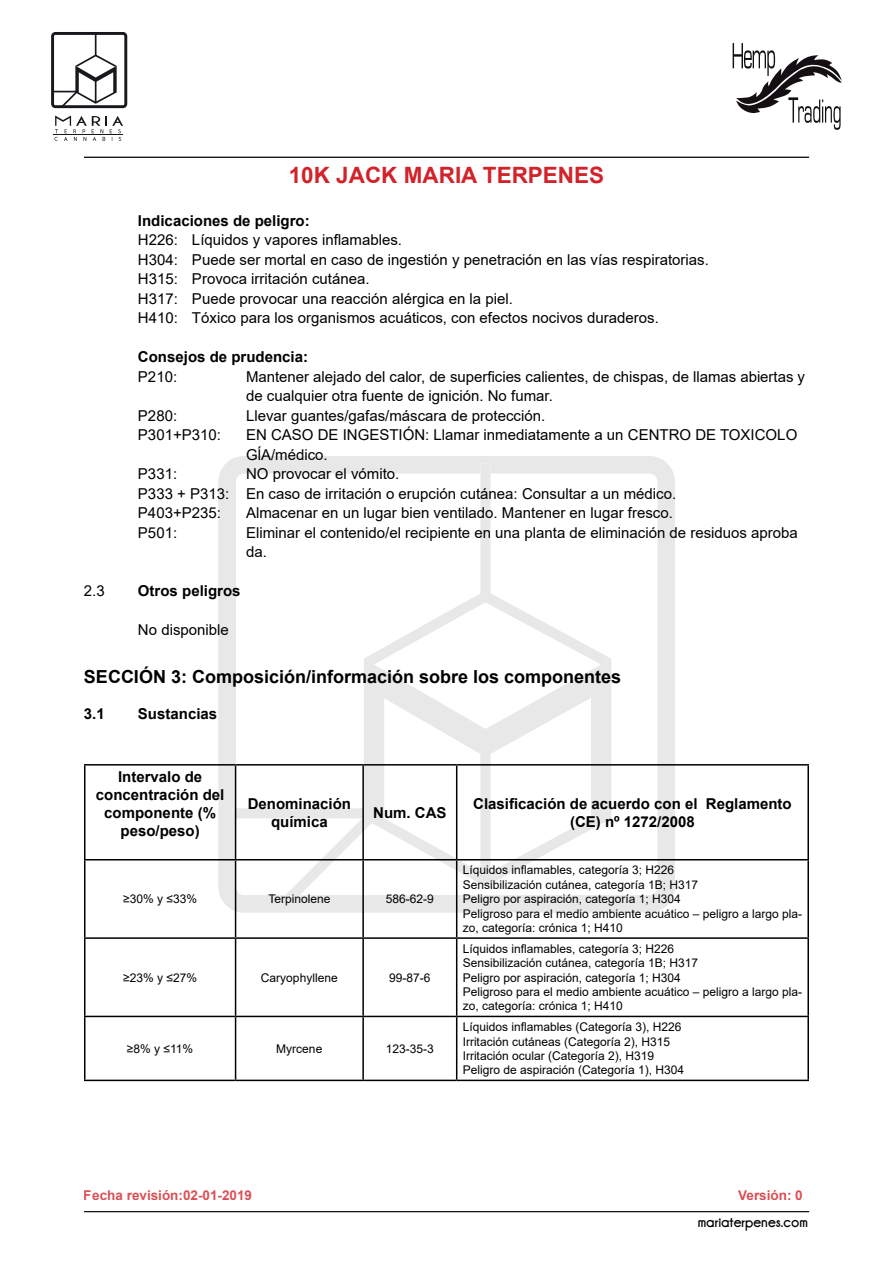
<style>
.page{position:relative;width:893px;height:1263px;background:#fff}
.page>*{position:absolute;margin:0;border:0;box-sizing:border-box;transform-origin:0 0}
.t1{font:700 22.5px "Arial";color:#d2232a}
.t2{font:700 18px "Arial";color:#000}
.t3{font:15px/19.5px "Arial";color:#000}
.t4{font:700 15px/18px "Arial";color:#000;text-align:center}
.t5{font:15px "Champagne&Limousines Thick";color:#000}
.t6{font:700 13.5px "Arial";color:#d2232a}
.t7{font:12px/14.4px "Arial";color:#000}
</style>
<div class="page">
<svg style="left:218px;top:456px;width:457px;height:457px"></svg>
<svg style="left:232px;top:658px;width:379px;height:254px"></svg>
<svg style="left:364px;top:464px;width:247px;height:200px"></svg>
<hr style="left:85px;top:1212px;width:724px;height:1px;background:#1a171c">
<svg style="left:84px;top:1211px;width:725px;height:1px"></svg>
<svg style="left:84px;top:157px;width:725px;height:1px"></svg>
<svg style="left:51px;top:32px;width:76px;height:76px"></svg>
<svg style="left:55px;top:115px;width:68px;height:26px"></svg>
<hr style="left:54px;top:135px;width:69px;height:1px;background:#1a171c">
<svg style="left:733px;top:43px;width:109px;height:87px"></svg>
<hr style="left:84px;top:764px;width:152px;height:1px;background:#000">
<hr style="left:84px;top:765px;width:1px;height:94px;background:#000">
<hr style="left:236px;top:764px;width:127px;height:1px;background:#000">
<hr style="left:235px;top:765px;width:1px;height:94px;background:#000">
<hr style="left:363px;top:764px;width:94px;height:1px;background:#000">
<hr style="left:362px;top:765px;width:2px;height:94px;background:#000">
<hr style="left:457px;top:764px;width:352px;height:1px;background:#000">
<hr style="left:456px;top:765px;width:1px;height:94px;background:#000">
<hr style="left:807px;top:765px;width:2px;height:94px;background:#000">
<hr style="left:84px;top:859px;width:152px;height:1px;background:#000">
<hr style="left:84px;top:860px;width:1px;height:77px;background:#000">
<hr style="left:236px;top:859px;width:127px;height:1px;background:#000">
<hr style="left:235px;top:860px;width:1px;height:77px;background:#000">
<hr style="left:363px;top:859px;width:94px;height:1px;background:#000">
<hr style="left:362px;top:860px;width:2px;height:77px;background:#000">
<hr style="left:457px;top:859px;width:352px;height:1px;background:#000">
<hr style="left:456px;top:860px;width:1px;height:77px;background:#000">
<hr style="left:807px;top:860px;width:2px;height:77px;background:#000">
<hr style="left:84px;top:937px;width:152px;height:2px;background:#000">
<hr style="left:84px;top:939px;width:1px;height:77px;background:#000">
<hr style="left:236px;top:937px;width:127px;height:2px;background:#000">
<hr style="left:235px;top:939px;width:1px;height:77px;background:#000">
<hr style="left:363px;top:937px;width:94px;height:2px;background:#000">
<hr style="left:362px;top:939px;width:2px;height:77px;background:#000">
<hr style="left:457px;top:937px;width:352px;height:2px;background:#000">
<hr style="left:456px;top:939px;width:1px;height:77px;background:#000">
<hr style="left:807px;top:939px;width:2px;height:77px;background:#000">
<hr style="left:84px;top:1016px;width:152px;height:1px;background:#000">
<hr style="left:84px;top:1017px;width:1px;height:63px;background:#000">
<hr style="left:236px;top:1016px;width:127px;height:1px;background:#000">
<hr style="left:235px;top:1017px;width:1px;height:63px;background:#000">
<hr style="left:363px;top:1016px;width:94px;height:1px;background:#000">
<hr style="left:362px;top:1017px;width:2px;height:63px;background:#000">
<hr style="left:457px;top:1016px;width:352px;height:1px;background:#000">
<hr style="left:456px;top:1017px;width:1px;height:63px;background:#000">
<hr style="left:807px;top:1017px;width:2px;height:63px;background:#000">
<hr style="left:84px;top:1080px;width:152px;height:1px;background:#000">
<hr style="left:236px;top:1080px;width:127px;height:1px;background:#000">
<hr style="left:363px;top:1080px;width:94px;height:1px;background:#000">
<hr style="left:457px;top:1080px;width:352px;height:1px;background:#000">
<h1 class="t1" style="left:289px;top:159px;width:317px">10K JACK MARIA TERPENES</h1>
<p class="t4" style="left:138px;top:212px;width:173px">Indicaciones de peligro:</p>
<p class="t3" style="left:138px;top:230px;width:572px">H226: Líquidos y vapores inflamables.<br>H304: Puede ser mortal en caso de ingestión y penetración en las vías respiratorias.<br>H315: Provoca irritación cutánea.<br>H317: Puede provocar una reacción alérgica en la piel.<br>H410: Tóxico para los organismos acuáticos, con efectos nocivos duraderos.</p>
<p class="t4" style="left:138px;top:348px;width:172px">Consejos de prudencia:</p>
<p class="t3" style="left:138px;top:367px;width:41px">P210:</p>
<p class="t3" style="left:246px;top:367px;width:561px">Mantener alejado del calor, de superficies calientes, de chispas, de llamas abiertas y de cualquier otra fuente de ignición. No fumar.</p>
<p class="t3" style="left:138px;top:406px;width:41px">P280:</p>
<p class="t3" style="left:246px;top:406px;width:301px">Llevar guantes/gafas/máscara de protección.</p>
<p class="t3" style="left:138px;top:425px;width:84px">P301+P310:</p>
<p class="t3" style="left:246px;top:425px;width:553px">EN CASO DE INGESTIÓN: Llamar inmediatamente a un CENTRO DE TOXICOLO<br>GĺA/médico.</p>
<p class="t3" style="left:138px;top:464px;width:41px">P331:</p>
<p class="t3" style="left:138px;top:464px;width:540px;text-indent:108px">NO provocar el vómito.<br>P333 + P313: En caso de irritación o erupción cutánea: Consultar a un médico.<br>P403+P235:</p>
<p class="t3" style="left:246px;top:503px;width:428px">Almacenar en un lugar bien ventilado. Mantener en lugar fresco.</p>
<p class="t3" style="left:138px;top:523px;width:41px">P501:</p>
<p class="t3" style="left:246px;top:523px;width:553px">Eliminar el contenido/el recipiente en una planta de eliminación de residuos aproba da.</p>
<p class="t3" style="left:84px;top:581px;width:22px">2.3</p>
<p class="t4" style="left:138px;top:582px;width:104px">Otros peligros</p>
<p class="t3" style="left:138px;top:620px;width:92px">No disponible</p>
<p class="t2" style="left:84px;top:663px;width:539px">SECCIÓN 3: Composición/información sobre los componentes</p>
<p class="t4" style="left:84px;top:705px;width:22px">3.1</p>
<p class="t4" style="left:138px;top:705px;width:81px">Sustancias</p>
<p class="t4" style="left:96px;top:768px;width:130px">Intervalo de concentración del componente (% peso/peso)</p>
<p class="t4" style="left:248px;top:795px;width:105px">Denominación química</p>
<p class="t4" style="left:373px;top:804px;width:75px">Num. CAS</p>
<p class="t4" style="left:473px;top:795px;width:320px">Clasificación de acuerdo con el Reglamento (CE) nº 1272/2008</p>
<p class="t7" style="left:123px;top:892px;width:75px">≥30% y ≤33%</p>
<p class="t7" style="left:268px;top:892px;width:64px">Terpinolene</p>
<p class="t7" style="left:386px;top:892px;width:50px">586-62-9</p>
<p class="t7" style="left:123px;top:970px;width:75px">≥23% y ≤27%</p>
<p class="t7" style="left:261px;top:970px;width:78px">Caryophyllene</p>
<p class="t7" style="left:389px;top:970px;width:43px">99-87-6</p>
<p class="t7" style="left:127px;top:1041px;width:68px">≥8% y ≤11%</p>
<p class="t7" style="left:276px;top:1041px;width:48px">Myrcene</p>
<p class="t7" style="left:386px;top:1041px;width:50px">123-35-3</p>
<p class="t7" style="left:463px;top:863px;width:341px">Líquidos inflamables, categoría 3; H226<br>Sensibilización cutánea, categoría 1B; H317<br>Peligro por aspiración, categoría 1; H304<br>Peligroso para el medio ambiente acuático – peligro a largo pla&shy;zo, categoría: crónica 1; H410</p>
<p class="t7" style="left:463px;top:941px;width:341px">Líquidos inflamables, categoría 3; H226<br>Sensibilización cutánea, categoría 1B; H317<br>Peligro por aspiración, categoría 1; H304<br>Peligroso para el medio ambiente acuático – peligro a largo pla&shy;zo, categoría: crónica 1; H410</p>
<p class="t7" style="left:463px;top:1020px;width:223px">Líquidos inflamables (Categoría 3), H226<br>Irritación cutáneas (Categoría 2), H315<br>Irritación ocular (Categoría 2), H319<br>Peligro de aspiración (Categoría 1), H304</p>
<p class="t6" style="left:84px;top:1185px;width:170px">Fecha revisión:02-01-2019</p>
<p class="t6" style="left:738px;top:1185px;width:66px">Versión: 0</p>
<p class="t5" style="left:698px;top:1214px;width:112px">mariaterpenes.com</p>
</div>
